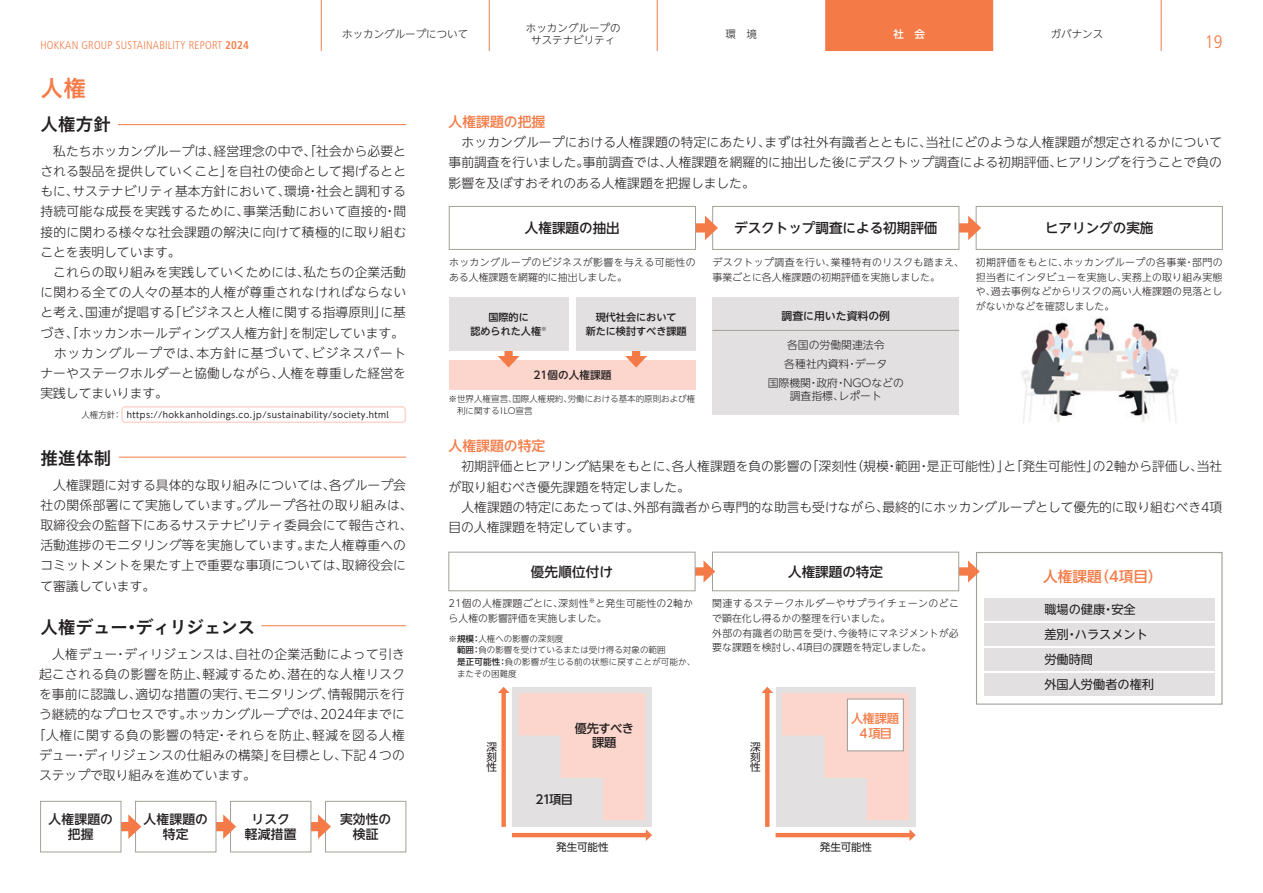
<style>
.page{position:relative;width:1263px;height:893px;background:#fff}
.page>*{position:absolute;margin:0;border:0;box-sizing:border-box;transform-origin:0 0}
.t1{font:23.4px "Koburina Go Std N W6";color:#f47b47}
.t2{font:18px "Koburina Go Std N W6";letter-spacing:-.03em;color:#231f20}
.t3{font:300 condensed 18px "Frutiger LT Std";color:#f47b47}
.t4{font:500 14.7px "UD Shin Go NT Pr 6 N";color:#f47b47}
.t5{font:500 13.8px "UD Shin Go NT Pr 6 N";color:#f47b47}
.t6{font:500 13.5px "UD Shin Go NT Pr 6 N";color:#231f20}
.t7{font:300 12.75px/20.2px "UD Shin Go NT Pr 6 N";letter-spacing:.005em;color:#231f20}
.t8{font:300 12.75px "UD Shin Go NT Pr 6 N";letter-spacing:.025em;color:#231f20}
.t9{font:300 12.75px "UD Shin Go NT Pr 6 N";letter-spacing:.045em;color:#231f20}
.t10{font:500 12.75px/15.9px "UD Shin Go NT Pr 6 N";letter-spacing:.015em;color:#231f20;text-align:center}
.t11{font:12.15px/24.8px "UD Shin Go NT Pr 6 N";color:#231f20}
.t12{font:500 12.15px/14.7px "UD Shin Go NT Pr 6 N";letter-spacing:-.055em;color:#231f20;text-align:center}
.t13{font:500 12.15px/14.7px "UD Shin Go NT Pr 6 N";letter-spacing:-.025em;color:#f47b47;text-align:center}
.t14{font:300 condensed 11.1px "Frutiger LT Std";letter-spacing:.02em;color:#f47b47}
.t15{font:300 10.8px/18.9px "UD Shin Go NT Pr 6 N";color:#231f20;text-align:center}
.t16{font:500 10.8px "UD Shin Go NT Pr 6 N";color:#231f20}
.t17{font:500 10.65px "UD Shin Go NT Pr 6 N";color:#231f20}
.t18{font:300 10.5px/12.8px "UD Shin Go NT Pr 6 N";color:#231f20;text-align:center}
.t19{font:10.5px/10.4px "UD Shin Go NT Pr 6 N";letter-spacing:-.015em;color:#231f20;text-align:justify}
.t20{font:500 10.5px "UD Shin Go NT Pr 6 N";color:#fff}
.t21{font:500 10.05px/13.8px "UD Shin Go NT Pr 6 N";color:#231f20;text-align:center}
.t22{font:300 9.9px/14.9px "UD Shin Go NT Pr 6 N";letter-spacing:.02em;color:#231f20}
.t23{font:300 9.9px/14.9px "UD Shin Go NT Pr 6 N";letter-spacing:.04em;color:#231f20}
.t24{font:300 8.55px/11.7px "UD Shin Go NT Pr 6 N";color:#231f20}
.t25{font:8.55px "UD Shin Go NT Pr 6 N";letter-spacing:.05em;color:#231f20}
.s1{font-weight:700}
.s2{font-weight:500}
</style>
<div class="page">
<div style="left:825px;top:0;width:168px;height:51px;background:#f47b47"></div>
<svg style="left:321px;top:0;width:1px;height:17px"></svg>
<svg style="left:489px;top:0;width:1px;height:17px"></svg>
<svg style="left:657px;top:0;width:1px;height:17px"></svg>
<hr style="left:321px;top:17px;width:1px;height:34px;background:#f47b47">
<hr style="left:489px;top:17px;width:1px;height:34px;background:#f47b47">
<hr style="left:657px;top:17px;width:1px;height:34px;background:#f47b47">
<svg style="left:1161px;top:0;width:1px;height:17px"></svg>
<hr style="left:1161px;top:17px;width:1px;height:34px;background:#f47b47">
<div style="left:449px;top:360px;width:247px;height:30px;background:#fcd6cc"></div>
<div style="left:325px;top:801px;width:81px;height:51px;border:1px solid #a1a099"></div>
<svg style="left:311px;top:814px;width:20px;height:25px"></svg>
<div style="left:230px;top:801px;width:81px;height:51px;border:1px solid #a1a099"></div>
<svg style="left:216px;top:814px;width:20px;height:25px"></svg>
<div style="left:135px;top:801px;width:81px;height:51px;border:1px solid #a1a099"></div>
<svg style="left:121px;top:814px;width:20px;height:25px"></svg>
<div style="left:40px;top:801px;width:81px;height:51px;border:1px solid #a1a099"></div>
<div style="left:976px;top:206px;width:246px;height:44px;border:1px solid #a1a099"></div>
<svg style="left:959px;top:216px;width:22px;height:24px"></svg>
<div style="left:712px;top:206px;width:247px;height:44px;border:1px solid #a1a099"></div>
<svg style="left:696px;top:216px;width:22px;height:24px"></svg>
<div style="left:449px;top:206px;width:247px;height:44px;border:1px solid #a1a099"></div>
<svg style="left:625px;top:351px;width:22px;height:17px"></svg>
<svg style="left:498px;top:351px;width:21px;height:17px"></svg>
<div style="left:449px;top:297px;width:119px;height:54px;background:#e2e0e0"></div>
<div style="left:577px;top:297px;width:119px;height:54px;background:#e2e0e0"></div>
<div style="left:712px;top:297px;width:247px;height:118px;background:#e2e0e0"></div>
<hr style="left:712px;top:330px;width:247px;height:1px;background:#a1a099">
<img style="left:1021px;top:317px;width:157px;height:107px">
<div style="left:121px;top:406px;width:285px;height:17px;border:2px solid #fcd6cc;border-radius:4px"></div>
<hr style="left:118px;top:124px;width:288px;height:1px;background:#f47b47">
<hr style="left:119px;top:457px;width:287px;height:1px;background:#f47b47">
<hr style="left:261px;top:625px;width:145px;height:1px;background:#f47b47">
<div style="left:976px;top:552px;width:246px;height:153px;border:1px solid #a1a099"></div>
<div style="left:984px;top:598px;width:231px;height:23px;background:#e2e0e0"></div>
<div style="left:984px;top:623px;width:231px;height:23px;background:#e2e0e0"></div>
<div style="left:984px;top:648px;width:231px;height:23px;background:#e2e0e0"></div>
<div style="left:984px;top:673px;width:231px;height:23px;background:#e2e0e0"></div>
<svg style="left:959px;top:560px;width:21px;height:22px"></svg>
<div style="left:712px;top:552px;width:247px;height:39px;border:1px solid #a1a099"></div>
<svg style="left:695px;top:560px;width:20px;height:22px"></svg>
<div style="left:449px;top:552px;width:246px;height:39px;border:1px solid #a1a099"></div>
<svg style="left:498px;top:687px;width:154px;height:154px;background:#f2d9d2"></svg>
<svg style="left:761px;top:687px;width:155px;height:154px;background:#f0dad3"></svg>
<div style="left:847px;top:698px;width:57px;height:53px;background:#fff;border:1px solid #a1a099"></div>
<p class="t18" style="left:342px;top:27px;width:128px">ホッカングループについて</p>
<p class="t18" style="left:526px;top:21px;width:96px">ホッカングループのサステナビリティ</p>
<p class="t18" style="left:725px;top:27px;width:33px">環　境</p>
<p class="t20" style="left:893px;top:26px;width:33px">社　会</p>
<p class="t18" style="left:1051px;top:27px;width:54px">ガバナンス</p>
<p class="t14" style="left:40px;top:39px;width:210px">HOKKAN GROUP SUSTAINABILITY REPORT <span class="s1">2024</span></p>
<h2 class="t3" style="left:1205px;top:32px;width:19px">19</h2>
<h1 class="t1" style="left:40px;top:70px;width:48px">人権</h1>
<h2 class="t2" style="left:40px;top:110px;width:73px">人権方針</h2>
<p class="t7" style="left:40px;top:140px;width:367px">　私たちホッカングループは、経営理念の中で、「社会から必要とされる製品を提供していくこと」を自社の使命として掲げるとともに、サステナビリティ基本方針において、環境・社会と調和する持続可能な成長を実践するために、事業活動において直接的・間接的に関わる様々な社会課題の解決に向けて積極的に取り組むことを表明しています。<br>　これらの取り組みを実践していくためには、私たちの企業活動に関わる全ての人々の基本的人権が尊重されなければならないと考え、国連が提唱する「ビジネスと人権に関する指導原則」に基づき、「ホッカンホールディングス人権方針」を制定しています。　ホッカングループでは、本方針に基づいて、ビジネスパートナーやステークホルダーと協働しながら、人権を尊重した経営を実践してまいります。</p>
<p class="t24" style="left:81px;top:408px;width:42px">人権方針：</p>
<p class="t25" style="left:127px;top:408px;width:263px">https://hokkanholdings.co.jp/sustainability/society.html</p>
<h2 class="t2" style="left:40px;top:444px;width:73px">推進体制</h2>
<p class="t7" style="left:40px;top:474px;width:374px">　人権課題に対する具体的な取り組みについては、各グループ会社の関係部署にて実施しています。グループ各社の取り組みは、取締役会の監督下にあるサステナビリティ委員会にて報告され、活動進捗のモニタリング等を実施しています。また人権尊重へのコミットメントを果たす上で重要な事項については、取締役会にて審議しています。</p>
<h2 class="t2" style="left:40px;top:613px;width:217px">人権デュー・ディリジェンス</h2>
<p class="t8" style="left:39px;top:644px;width:367px">　人権デュー・ディリジェンスは、自社の企業活動によって引き</p>
<p class="t8" style="left:39px;top:664px;width:367px">起こされる負の影響を防止、軽減するため、潜在的な人権リスク</p>
<p class="t7" style="left:39px;top:684px;width:367px">を事前に認識し、適切な措置の実行、モニタリング、情報開示を行</p>
<p class="t7" style="left:39px;top:704px;width:367px">う継続的なプロセスです。ホッカングループでは、2024年までに</p>
<p class="t9" style="left:33px;top:724px;width:374px">「人権に関する負の影響の特定・それらを防止、軽減を図る人権</p>
<p class="t7" style="left:39px;top:744px;width:367px">デュー・ディリジェンスの仕組みの構築」を目標とし、下記４つの</p>
<p class="t7" style="left:39px;top:764px;width:218px">ステップで取り組みを進めています。</p>
<p class="t10" style="left:49px;top:810px;width:66px">人権課題の把握</p>
<p class="t10" style="left:143px;top:810px;width:66px">人権課題の特定</p>
<p class="t10" style="left:245px;top:810px;width:53px">リスク軽減措置</p>
<p class="t10" style="left:340px;top:810px;width:53px">実効性の検証</p>
<p class="t5" style="left:449px;top:111px;width:98px">人権課題の把握</p>
<p class="t7" style="left:449px;top:132px;width:775px;text-align:justify">　ホッカングループにおける人権課題の特定にあたり、まずは社外有識者とともに、当社にどのような人権課題が想定されるかについて事前調査を行いました。事前調査では、人権課題を網羅的に抽出した後にデスクトップ調査による初期評価、ヒアリングを行うことで負の影響を及ぼすおそれのある人権課題を把握しました。</p>
<p class="t6" style="left:525px;top:217px;width:96px">人権課題の抽出</p>
<p class="t6" style="left:734px;top:217px;width:205px">デスクトップ調査による初期評価</p>
<p class="t6" style="left:1045px;top:217px;width:110px">ヒアリングの実施</p>
<p class="t23" style="left:449px;top:254px;width:248px">ホッカングループのビジネスが影響を与える可能性のある人権課題を網羅的に抽出しました。</p>
<p class="t22" style="left:712px;top:254px;width:253px">デスクトップ調査を行い、業種特有のリスクも踏まえ、事業ごとに各人権課題の初期評価を実施しました。</p>
<p class="t22" style="left:976px;top:254px;width:248px;text-align:justify">初期評価をもとに、ホッカングループの各事業・部門の担当者にインタビューを実施し、実務上の取り組み実態や、過去事例などからリスクの高い人権課題の見落としがないかなどを確認しました。</p>
<p class="t21" style="left:470px;top:310px;width:78px">国際的に<br>認められた人権<sup>※</sup></p>
<p class="t21" style="left:586px;top:310px;width:102px">現代社会において<br>新たに検討すべき課題</p>
<p class="t16" style="left:782px;top:307px;width:110px">調査に用いた資料の例</p>
<p class="t15" style="left:768px;top:335px;width:138px">各国の労働関連法令<br>各種社内資料・データ<br>国際機関・政府・NGOなどの</p>
<p class="t15" style="left:790px;top:386px;width:94px">調査指標、レポート</p>
<p class="t17" style="left:533px;top:366px;width:79px">21個の人権課題</p>
<p class="t24" style="left:457px;top:392px;width:240px;text-indent:-9px">※世界人権宣言、国際人権規約、労働における基本的原則および権利に関するILO宣言</p>
<p class="t5" style="left:449px;top:435px;width:98px">人権課題の特定</p>
<p class="t7" style="left:449px;top:456px;width:775px">　初期評価とヒアリング結果をもとに、各人権課題を負の影響の「深刻性（規模・範囲・是正可能性）」と「発生可能性」の2軸から評価し、当社が取り組むべき優先課題を特定しました。<br>　人権課題の特定にあたっては、外部有識者から専門的な助言も受けながら、最終的にホッカングループとして優先的に取り組むべき4項目の人権課題を特定しています。</p>
<p class="t6" style="left:531px;top:560px;width:84px">優先順位付け</p>
<p class="t6" style="left:788px;top:560px;width:96px">人権課題の特定</p>
<p class="t4" style="left:1043px;top:565px;width:121px">人権課題（4項目）</p>
<p class="t22" style="left:449px;top:595px;width:246px">21個の人権課題ごとに、深刻性<sup>※</sup>と発生可能性の2軸から人権の影響評価を実施しました。</p>
<p class="t24" style="left:457px;top:632px;width:240px;text-indent:-9px">※<span class="s2">規模：</span>人権への影響の深刻度<br><span class="s2">範囲：</span>負の影響を受けているまたは受け得る対象の範囲<br><span class="s2">是正可能性：</span>負の影響が生じる前の状態に戻すことが可能か、またその困難度</p>
<p class="t19" style="left:486px;top:741px;width:12px">深刻性</p>
<p class="t12" style="left:575px;top:720px;width:60px">優先すべき課題</p>
<p class="t12" style="left:536px;top:791px;width:39px">21項目</p>
<p class="t19" style="left:556px;top:841px;width:54px">発生可能性</p>
<p class="t22" style="left:712px;top:595px;width:248px">関連するステークホルダーやサプライチェーンのどこで顕在化し得るかの整理を行いました。<br>外部の有識者の助言を受け、今後特にマネジメントが必要な課題を検討し、4項目の課題を特定しました。</p>
<p class="t11" style="left:1044px;top:597px;width:111px">職場の健康・安全<br>差別・ハラスメント労働時間<br>外国人労働者の権利</p>
<p class="t19" style="left:750px;top:741px;width:12px">深刻性</p>
<p class="t13" style="left:851px;top:711px;width:50px">人権課題<br>４項目</p>
<p class="t19" style="left:820px;top:841px;width:54px">発生可能性</p>
</div>
